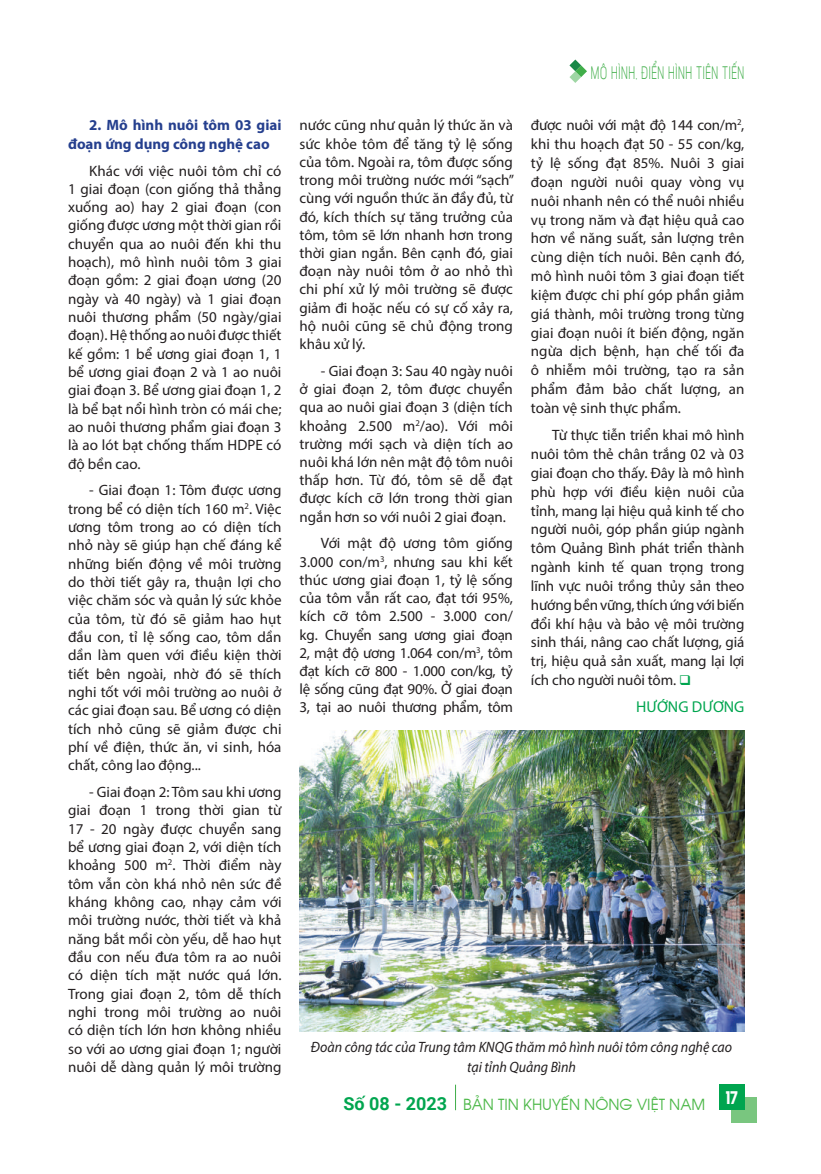
<style>
.page{position:relative;width:821px;height:1174px;background:#fff}
.page>*{position:absolute;margin:0;border:0;box-sizing:border-box;transform-origin:0 0}
.t1{font:18px "SVN Neusa";color:#40ae49;scale:.8 1}
.t2{font:15.75px "Myriad Pro";color:#00a54f}
.t3{font:15px/18.3px "Myriad Pro";color:#231f20;text-align:justify}
.t4{font:italic 15px/19.5px "Myriad Pro";color:#231f20;text-align:center;scale:.93 1}
.t5{font:700 15px/18.3px "Myriad Pro";color:#253f8e}
.t6{font:15px "Avant Garde";color:#4cb848}
.s1{color:#00a54f}
.s2{font-family:"Roboto";font-weight:700;font-size:18px;color:#00a54f}
</style>
<div class="page">
<svg style="left:455px;top:1084px;width:1px;height:26px"></svg>
<div style="left:731px;top:1097px;width:26px;height:26px;background:#79c67f"></div>
<div style="left:719px;top:1084px;width:25px;height:26px;background:#00a54f"></div>
<svg style="left:569px;top:60px;width:18px;height:23px"></svg>
<img style="left:299px;top:730px;width:445px;height:301px">
<p class="t5" style="left:68px;top:116px;width:215px;text-indent:21px">2. Mô hình nuôi tôm 03 giai đoạn ứng dụng công nghệ cao</p>
<p class="t3" style="left:68px;top:161px;width:215px;text-indent:21px">Khác với việc nuôi tôm chỉ có 1 giai đoạn (con giống thả thẳng xuống ao) hay 2 giai đoạn (con giống được ương một thời gian rồi chuyển qua ao nuôi đến khi thu hoạch), mô hình nuôi tôm 3 giai đoạn gồm: 2 giai đoạn ương (20 ngày và 40 ngày) và 1 giai đoạn nuôi thương phẩm (50 ngày/giai đoạn). Hệ thống ao nuôi được thiết kế gồm: 1 bể ương giai đoạn 1, 1 bể ương giai đoạn 2 và 1 ao nuôi giai đoạn 3. Bể ương giai đoạn 1, 2 là bể bạt nổi hình tròn có mái che; ao nuôi thương phẩm giai đoạn 3 là ao lót bạt chống thấm HDPE có độ bền cao.</p>
<p class="t3" style="left:68px;top:481px;width:215px;text-indent:21px">- Giai đoạn 1: Tôm được ương trong bể có diện tích 160 m<sup>2</sup>. Việc ương tôm trong ao có diện tích nhỏ này sẽ giúp hạn chế đáng kể những biến động về môi trường do thời tiết gây ra, thuận lợi cho việc chăm sóc và quản lý sức khỏe của tôm, từ đó sẽ giảm hao hụt đầu con, tỉ lệ sống cao, tôm dần dần làm quen với điều kiện thời tiết bên ngoài, nhờ đó sẽ thích nghi tốt với môi trường ao nuôi ở các giai đoạn sau. Bể ương có diện tích nhỏ cũng sẽ giảm được chi phí về điện, thức ăn, vi sinh, hóa chất, công lao động...</p>
<p class="t3" style="left:68px;top:782px;width:215px;text-indent:21px">- Giai đoạn 2: Tôm sau khi ương giai đoạn 1 trong thời gian từ 17 - 20 ngày được chuyển sang bể ương giai đoạn 2, với diện tích khoảng 500 m<sup>2</sup>. Thời điểm này tôm vẫn còn khá nhỏ nên sức đề kháng không cao, nhạy cảm với môi trường nước, thời tiết và khả năng bắt mồi còn yếu, dễ hao hụt đầu con nếu đưa tôm ra ao nuôi có diện tích mặt nước quá lớn.<br>Trong giai đoạn 2, tôm dễ thích nghi trong môi trường ao nuôi có diện tích lớn hơn không nhiều so với ao ương giai đoạn 1; người nuôi dễ dàng quản lý môi trường</p>
<p class="t3" style="left:299px;top:116px;width:216px">nước cũng như quản lý thức ăn và sức khỏe tôm để tăng tỷ lệ sống của tôm. Ngoài ra, tôm được sống trong môi trường nước mới “sạch” cùng với nguồn thức ăn đầy đủ, từ đó, kích thích sự tăng trưởng của tôm, tôm sẽ lớn nhanh hơn trong thời gian ngắn. Bên cạnh đó, giai đoạn này nuôi tôm ở ao nhỏ thì chi phí xử lý môi trường sẽ được giảm đi hoặc nếu có sự cố xảy ra, hộ nuôi cũng sẽ chủ động trong khâu xử lý.</p>
<p class="t3" style="left:299px;top:361px;width:215px;text-indent:21px">- Giai đoạn 3: Sau 40 ngày nuôi ở giai đoạn 2, tôm được chuyển qua ao nuôi giai đoạn 3 (diện tích khoảng 2.500 m<sup>2</sup>/ao). Với môi trường mới sạch và diện tích ao nuôi khá lớn nên mật độ tôm nuôi thấp hơn. Từ đó, tôm sẽ dễ đạt được kích cỡ lớn trong thời gian ngắn hơn so với nuôi 2 giai đoạn.</p>
<p class="t3" style="left:299px;top:534px;width:215px;text-indent:21px">Với mật độ ương tôm giống 3.000 con/m<sup>3</sup>, nhưng sau khi kết thúc ương giai đoạn 1, tỷ lệ sống của tôm vẫn rất cao, đạt tới 95%, kích cỡ tôm 2.500 - 3.000 con/ kg. Chuyển sang ương giai đoạn 2, mật độ ương 1.064 con/m<sup>3</sup>, tôm đạt kích cỡ 800 - 1.000 con/kg, tỷ lệ sống cũng đạt 90%. Ở giai đoạn 3, tại ao nuôi thương phẩm, tôm</p>
<p class="t1" style="left:590px;top:60px;width:194px">MÔ HÌNH, ĐIỂN HÌNH TIÊN TIẾN</p>
<p class="t3" style="left:531px;top:116px;width:215px;line-height:18.9px">được nuôi với mật độ 144 con/m<sup>2</sup>, khi thu hoạch đạt 50 - 55 con/kg, tỷ lệ sống đạt 85%. Nuôi 3 giai đoạn người nuôi quay vòng vụ nuôi nhanh nên có thể nuôi nhiều vụ trong năm và đạt hiệu quả cao hơn về năng suất, sản lượng trên cùng diện tích nuôi. Bên cạnh đó, mô hình nuôi tôm 3 giai đoạn tiết kiệm được chi phí góp phần giảm giá thành, môi trường trong từng giai đoạn nuôi ít biến động, ngăn ngừa dịch bệnh, hạn chế tối đa ô nhiễm môi trường, tạo ra sản phẩm đảm bảo chất lượng, an toàn vệ sinh thực phẩm.</p>
<p class="t3" style="left:531px;top:425px;width:215px;line-height:18.9px;text-indent:21px">Từ thực tiễn triển khai mô hình nuôi tôm thẻ chân trắng 02 và 03 giai đoạn cho thấy. Đây là mô hình phù hợp với điều kiện nuôi của tỉnh, mang lại hiệu quả kinh tế cho người nuôi, góp phần giúp ngành tôm Quảng Bình phát triển thành ngành kinh tế quan trọng trong lĩnh vực nuôi trồng thủy sản theo hướng bền vững, thích ứng với biến đổi khí hậu và bảo vệ môi trường sinh thái, nâng cao chất lượng, giá trị, hiệu quả sản xuất, mang lại lợi ích cho người nuôi tôm. <span class="s1">❑</span></p>
<p class="t2" style="left:636px;top:697px;width:110px">HƯỚNG DƯƠNG</p>
<p class="t4" style="left:311px;top:1037px;width:454px">Đoàn công tác của Trung tâm KNQG thăm mô hình nuôi tôm công nghệ cao tại tỉnh Quảng Bình</p>
<p class="t6" style="left:343px;top:1093px;width:396px"><span class="s2">Số 08 - 2023</span> BẢN TIN KHUYẾN NÔNG VIỆT NAM <sup>17</sup></p>
</div>
